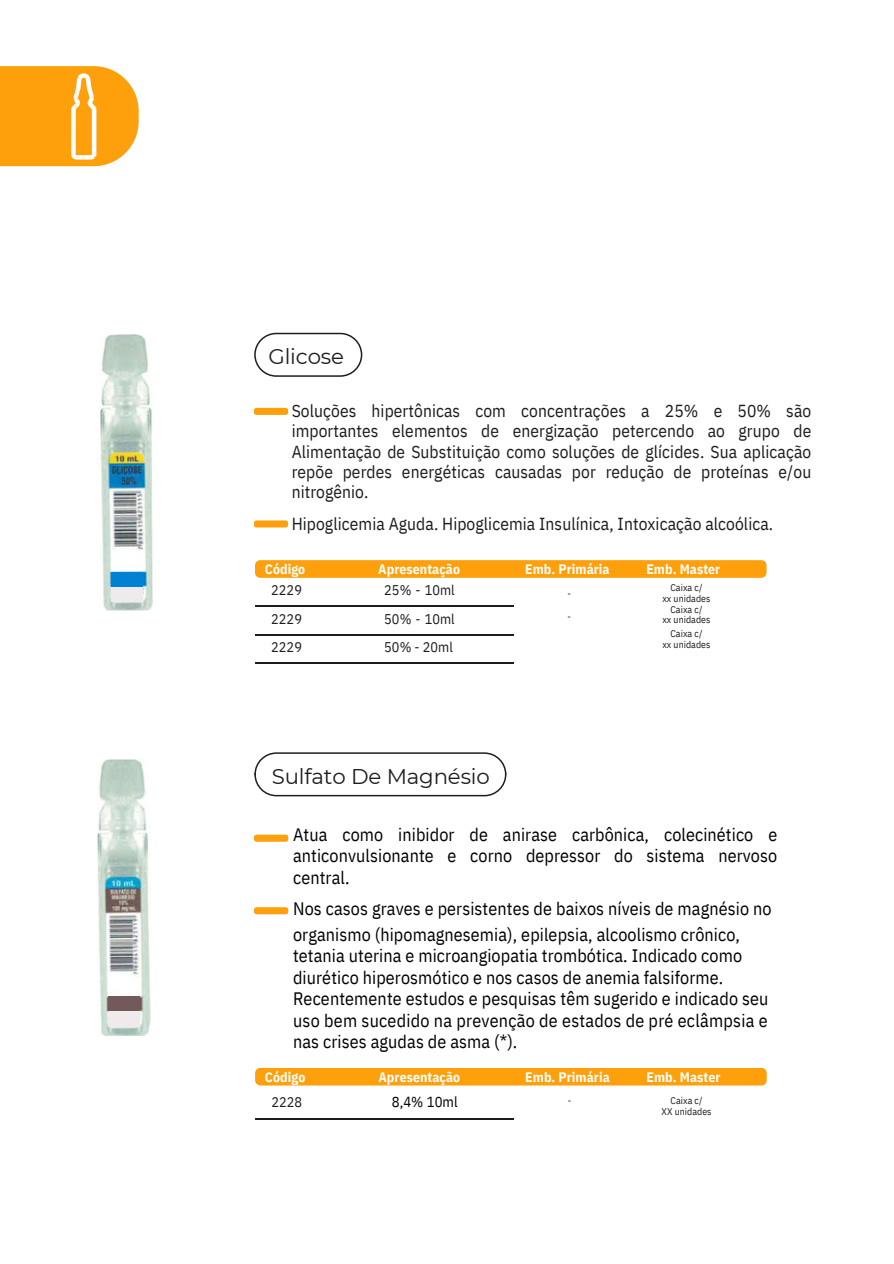
<style>
.page{position:relative;width:894px;height:1264px;background:#fff}
.page>*{position:absolute;margin:0;border:0;box-sizing:border-box;transform-origin:0 0}
.t1{font:21.3px "Montserrat";letter-spacing:-.005em;color:#1d1d1b}
.t2{font:18px/21.3px "IBM Plex Sans Cond";letter-spacing:.005em;color:#000}
.t3{font:17.4px/20.2px "IBM Plex Sans Cond";letter-spacing:.005em;color:#1d1d1b;text-align:justify}
.t4{font:14.55px "IBM Plex Sans Cond";color:#000}
.t5{font:14.1px/28.2px "IBM Plex Sans Cond";letter-spacing:.005em;color:#1d1d1b;text-align:justify}
.t6{font:700 13.65px "IBM Plex Sans Cond";letter-spacing:.005em;color:#fff}
.t7{font:9.75px/11.2px "IBM Plex Sans Cond";letter-spacing:.005em;color:#1d1d1b;text-align:center}
</style>
<div class="page">
<svg style="left:0;top:66px;width:139px;height:100px;background:#feac2a"></svg>
<div style="left:254px;top:408px;width:34px;height:7px;background:#fea00c;border-radius:3px"></div>
<div style="left:254px;top:520px;width:34px;height:7px;background:#fea00c;border-radius:3px"></div>
<div style="left:254px;top:834px;width:34px;height:7px;background:#fea00c;border-radius:3px"></div>
<div style="left:254px;top:907px;width:34px;height:7px;background:#fea00c;border-radius:3px"></div>
<svg style="left:254px;top:333px;width:108px;height:44px"></svg>
<svg style="left:254px;top:752px;width:252px;height:44px"></svg>
<div style="left:255px;top:560px;width:511px;height:18px;background:#fea00c;border-radius:5px"></div>
<div style="left:255px;top:1067px;width:511px;height:18px;background:#fea00c;border-radius:5px"></div>
<hr style="left:255px;top:605px;width:258px;height:1px;background:#1d1d1b">
<hr style="left:255px;top:634px;width:258px;height:1px;background:#1d1d1b">
<hr style="left:255px;top:663px;width:258px;height:1px;background:#1d1d1b">
<hr style="left:255px;top:1118px;width:258px;height:1px;background:#1d1d1b">
<img style="left:100px;top:335px;width:52px;height:275px">
<img style="left:97px;top:759px;width:53px;height:276px">
<div style="left:108px;top:1010px;width:31px;height:16px;background:#efebec"></div>
<div style="left:108px;top:996px;width:31px;height:14px;background:#73595b"></div>
<div style="left:111px;top:586px;width:32px;height:16px;background:#efebec"></div>
<div style="left:111px;top:572px;width:32px;height:14px;background:#0082d2"></div>
<h2 class="t1" style="left:268px;top:344px;width:77px">Glicose</h2>
<p class="t3" style="left:291px;top:400px;width:521px">Soluções hipertônicas com concentrações a 25% e 50% são importantes elementos de energização petercendo ao grupo de Alimentação de Substituição como soluções de glícides. Sua aplicação repõe perdes energéticas causadas por redução de proteínas e/ou nitrogênio.</p>
<p class="t3" style="left:291px;top:513px;width:483px">Hipoglicemia Aguda. Hipoglicemia Insulínica, Intoxicação alcoólica.</p>
<h3 class="t6" style="left:265px;top:560px;width:42px">Código</h3>
<p class="t5" style="left:271px;top:576px;width:32px">2229<br>2229<br>2229</p>
<h3 class="t6" style="left:378px;top:560px;width:83px">Apresentação</h3>
<h4 class="t6" style="left:525px;top:560px;width:86px">Emb. Primária</h4>
<p class="t6" style="left:646px;top:560px;width:75px">Emb. Master</p>
<p class="t5" style="left:384px;top:576px;width:72px">25% - 10ml 50% - 10ml 50% - 20ml</p>
<h1 class="t7" style="left:567px;top:587px;width:5px">-</h1>
<h1 class="t7" style="left:567px;top:611px;width:5px">-</h1>
<h3 class="t7" style="left:662px;top:581px;width:49px">Caixa c/<br>xx unidades<br>Caixa c/</h3>
<h3 class="t7" style="left:662px;top:614px;width:49px">xx unidades</h3>
<h3 class="t7" style="left:670px;top:627px;width:33px">Caixa c/</h3>
<h3 class="t7" style="left:662px;top:639px;width:49px">xx unidades</h3>
<h3 class="t1" style="left:272px;top:763px;width:219px">Sulfato De Magnésio</h3>
<p class="t2" style="left:293px;top:823px;width:485px;text-align:justify">Atua como inibidor de anirase carbônica, colecinético e anticonvulsionante e corno depressor do sistema nervoso central.</p>
<p class="t2" style="left:293px;top:895px;width:480px;line-height:25.8px">Nos casos graves e persistentes de baixos níveis de magnésio no organismo (hipomagnesemia), epilepsia, alcoolismo crônico,</p>
<p class="t2" style="left:293px;top:945px;width:476px">tetania uterina e microangiopatia trombótica. Indicado como diurético hiperosmótico e nos casos de anemia falsiforme.<br>Recentemente estudos e pesquisas têm sugerido e indicado seu</p>
<p class="t2" style="left:293px;top:1009px;width:476px">uso bem sucedido na prevenção de estados de pré eclâmpsia e nas crises agudas de asma (*).</p>
<h3 class="t6" style="left:265px;top:1067px;width:42px">Código</h3>
<p class="t5" style="left:271px;top:1087px;width:32px">2228</p>
<h4 class="t6" style="left:378px;top:1067px;width:83px">Apresentação</h4>
<h4 class="t4" style="left:391px;top:1092px;width:67px">8,4% 10ml</h4>
<p class="t6" style="left:525px;top:1067px;width:86px">Emb. Primária</p>
<h2 class="t7" style="left:567px;top:1094px;width:5px">-</h2>
<p class="t6" style="left:646px;top:1067px;width:75px">Emb. Master</p>
<h4 class="t7" style="left:661px;top:1094px;width:51px">Caixa c/<br>XX unidades</h4>
</div>
